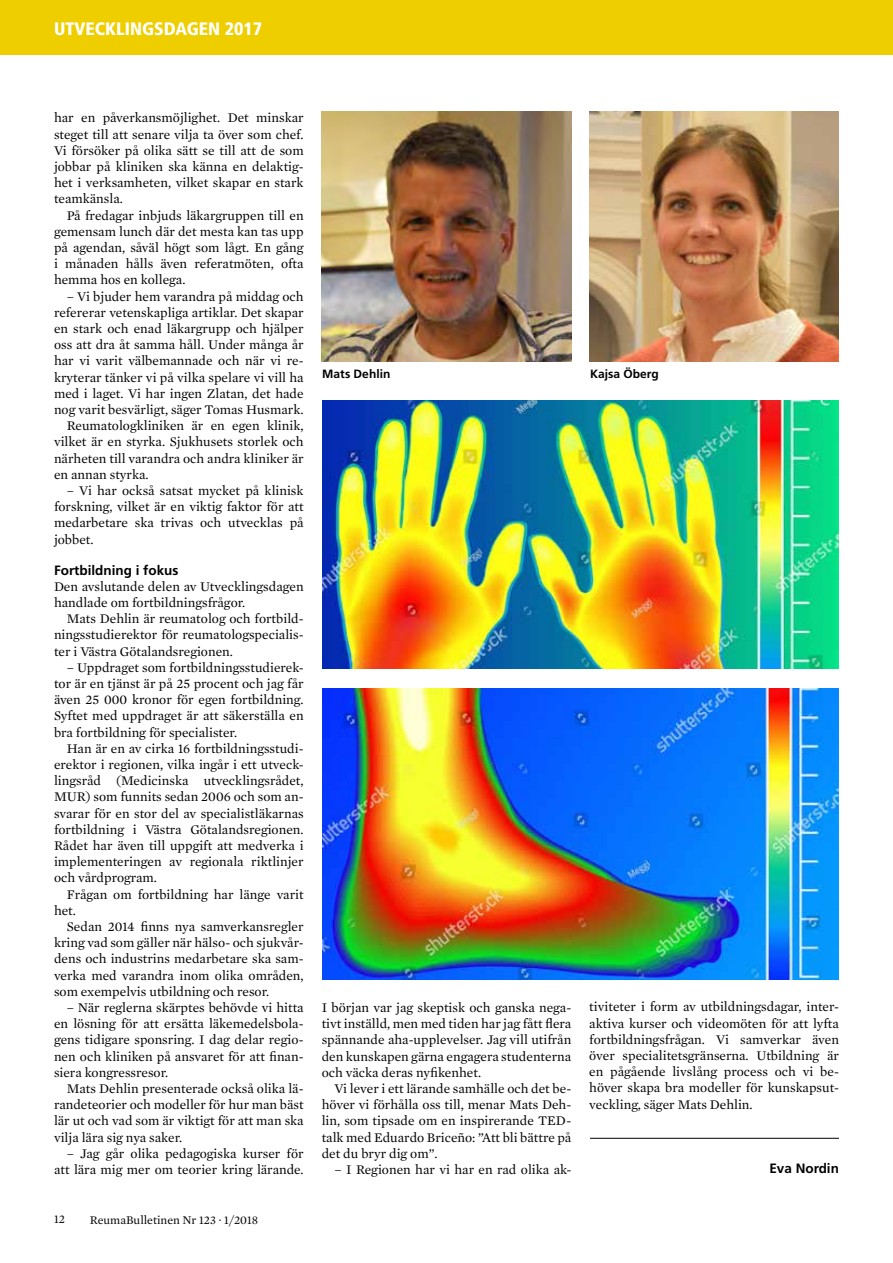
<style>
.page{position:relative;width:893px;height:1263px;background:#fff}
.page>*{position:absolute;margin:0;border:0;box-sizing:border-box;transform-origin:0 0}
.t1{font:900 condensed 18px "Frutiger";color:#fff}
.t2{font:13.5px/16.2px "Mercury Text G1";color:#000;text-align:justify}
.t3{font:700 13.5px "Frutiger";color:#000}
.t4{font:12px "Mercury Text G1";color:#000}
.t5{font:700 12px "Frutiger";color:#000}
</style>
<div class="page">
<div style="left:0;top:0;width:893px;height:54px;background:#efce00"></div>
<img style="left:590px;top:112px;width:249px;height:250px">
<img style="left:322px;top:112px;width:249px;height:250px">
<img style="left:322px;top:401px;width:517px;height:267px">
<img style="left:322px;top:688px;width:517px;height:291px">
<hr style="left:590px;top:1138px;width:249px;height:1px;background:#000">
<h1 class="t1" style="left:54px;top:18px;width:210px">UTVECKLINGSDAGEN 2017</h1>
<p class="t2" style="left:54px;top:109px;width:251px">har en påverkansmöjlighet. Det minskar steget till att senare vilja ta över som chef.<br>Vi försöker på olika sätt se till att de som jobbar på kliniken ska känna en delaktig&shy;het i verksamheten, vilket skapar en stark teamkänsla.</p>
<p class="t2" style="left:54px;top:206px;width:251px;text-indent:13px">På fredagar inbjuds läkargruppen till en gemensam lunch där det mesta kan tas upp på agendan, såväl högt som lågt. En gång i månaden hålls även referatmöten, ofta hemma hos en kollega.</p>
<p class="t2" style="left:67px;top:287px;width:238px">– Vi bjuder hem varandra på middag och</p>
<p class="t2" style="left:54px;top:304px;width:251px">refererar vetenskapliga artiklar. Det skapar</p>
<p class="t2" style="left:54px;top:320px;width:251px">en stark och enad läkargrupp och hjälper</p>
<p class="t2" style="left:54px;top:336px;width:251px">oss att dra åt samma håll. Under många år</p>
<p class="t2" style="left:54px;top:352px;width:251px">har vi varit välbemannade och när vi re-</p>
<p class="t2" style="left:54px;top:368px;width:251px">kryterar tänker vi på vilka spelare vi vill ha</p>
<p class="t2" style="left:54px;top:385px;width:251px">med i laget. Vi har ingen Zlatan, det hade</p>
<p class="t2" style="left:54px;top:401px;width:251px">nog varit besvärligt, säger Tomas Husmark.</p>
<p class="t2" style="left:67px;top:417px;width:238px">Reumatologkliniken är en egen klinik,</p>
<p class="t2" style="left:54px;top:433px;width:251px">vilket är en styrka. Sjukhusets storlek och</p>
<p class="t2" style="left:54px;top:449px;width:251px">närheten till varandra och andra kliniker är</p>
<p class="t2" style="left:54px;top:466px;width:96px">en annan styrka.</p>
<p class="t2" style="left:54px;top:482px;width:251px;text-indent:13px">– Vi har också satsat mycket på klinisk forskning, vilket är en viktig faktor för att medarbetare ska trivas och utvecklas på jobbet.</p>
<p class="t3" style="left:54px;top:562px;width:126px">Fortbildning i fokus</p>
<p class="t2" style="left:54px;top:577px;width:251px">Den avslutande delen av Utvecklingsdagen handlade om fortbildningsfrågor.</p>
<p class="t2" style="left:54px;top:610px;width:251px;text-indent:13px">Mats Dehlin är reumatolog och fortbild&shy;ningsstudierektor för reumatologspecialis&shy;ter i Västra Götalandsregionen.</p>
<p class="t2" style="left:54px;top:658px;width:251px;text-indent:13px">– Uppdraget som fortbildningsstudierek&shy;tor är en tjänst är på 25 procent och jag får även 25 000 kronor för egen fortbildning.<br>Syftet med uppdraget är att säkerställa en bra fortbildning för specialister.</p>
<p class="t2" style="left:54px;top:739px;width:251px;text-indent:13px">Han är en av cirka 16 fortbildningsstudi&shy;erektor i regionen, vilka ingår i ett utveck&shy;lingsråd (Medicinska utvecklingsrådet, MUR) som funnits sedan 2006 och som an&shy;svarar för en stor del av specialistläkarnas fortbildning i Västra Götalandsregionen.<br>Rådet har även till uppgift att medverka i implementeringen av regionala riktlinjer och vårdprogram.</p>
<p class="t2" style="left:54px;top:885px;width:251px;text-indent:13px">Frågan om fortbildning har länge varit het.</p>
<p class="t2" style="left:54px;top:918px;width:251px;text-indent:13px">Sedan 2014 finns nya samverkansregler kring vad som gäller när hälso- och sjukvår&shy;dens och industrins medarbetare ska sam&shy;verka med varandra inom olika områden, som exempelvis utbildning och resor.</p>
<p class="t2" style="left:54px;top:999px;width:251px;text-indent:13px">– När reglerna skärptes behövde vi hitta en lösning för att ersätta läkemedelsbola&shy;gens tidigare sponsring. I dag delar regio&shy;nen och kliniken på ansvaret för att finan&shy;siera kongressresor.</p>
<p class="t2" style="left:54px;top:1080px;width:251px;text-indent:13px">Mats Dehlin presenterade också olika lä&shy;randeteorier och modeller för hur man bäst lär ut och vad som är viktigt för att man ska vilja lära sig nya saker.</p>
<p class="t2" style="left:54px;top:1144px;width:251px;text-align:right">– Jag går olika pedagogiska kurser för att lära mig mer om teorier kring lärande.</p>
<p class="t4" style="left:54px;top:1210px;width:13px">12</p>
<p class="t4" style="left:90px;top:1211px;width:170px">ReumaBulletinen Nr 123 · 1/2018</p>
<p class="t5" style="left:322px;top:367px;width:70px">Mats Dehlin</p>
<p class="t5" style="left:590px;top:367px;width:70px">Kajsa Öberg</p>
<p class="t2" style="left:322px;top:999px;width:251px">I början var jag skeptisk och ganska nega&shy;tivt inställd, men med tiden har jag fått flera spännande aha-upplevelser. Jag vill utifrån den kunskapen gärna engagera studenterna och väcka deras nyfikenhet.</p>
<p class="t2" style="left:322px;top:1080px;width:251px;text-indent:13px">Vi lever i ett lärande samhälle och det be&shy;höver vi förhålla oss till, menar Mats Deh&shy;lin, som tipsade om en inspirerande TED&shy;talk med Eduardo Briceño: ”Att bli bättre på det du bryr dig om”.</p>
<p class="t2" style="left:334px;top:1161px;width:238px">– I Regionen har vi har en rad olika ak-</p>
<p class="t2" style="left:589px;top:998px;width:251px">tiviteter i form av utbildningsdagar, inter&shy;aktiva kurser och videomöten för att lyfta fortbildningsfrågan. Vi samverkar även över specialitetsgränserna. Utbildning är en pågående livslång process och vi be&shy;höver skapa bra modeller för kunskapsut&shy;veckling, säger Mats Dehlin.</p>
<p class="t3" style="left:769px;top:1161px;width:71px">Eva Nordin</p>
</div>
